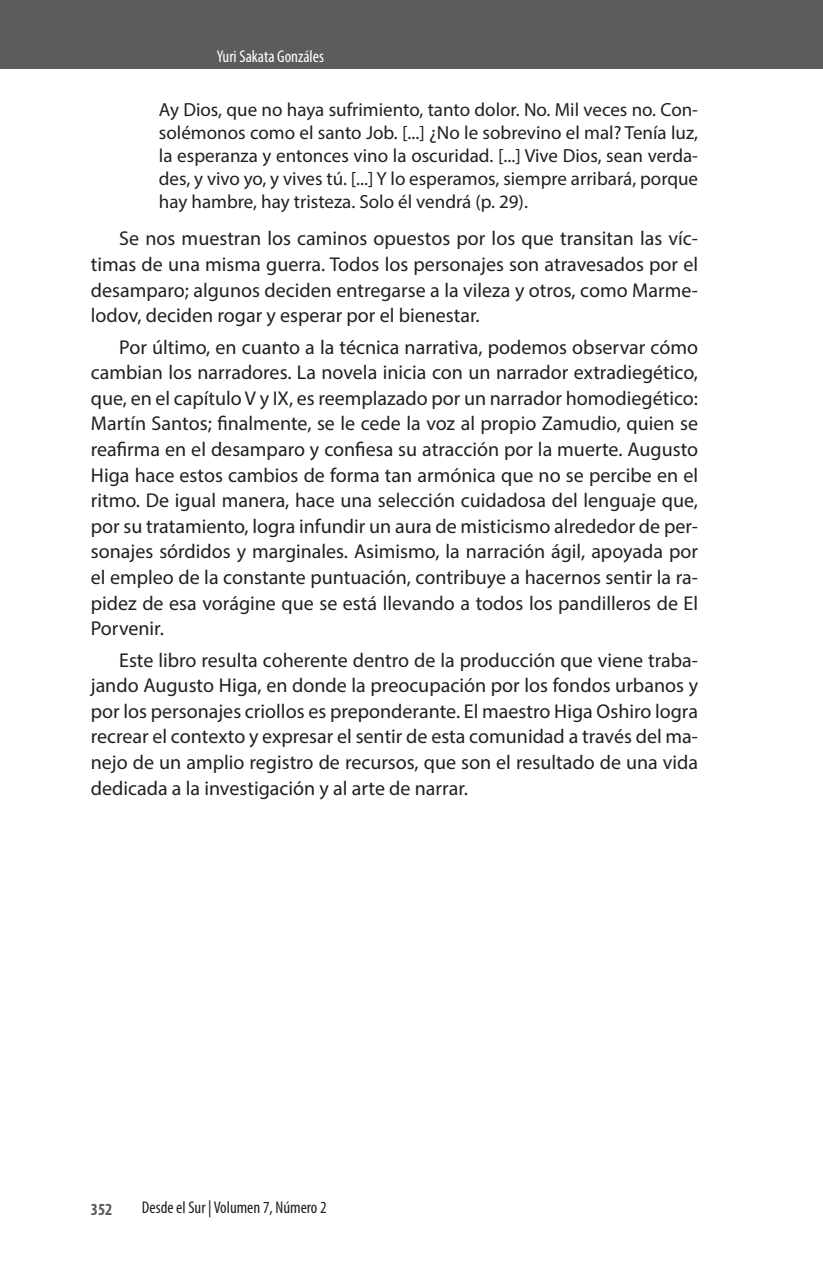
<style>
.page{position:relative;width:823px;height:1265px;background:#fff}
.page>*{position:absolute;margin:0;border:0;box-sizing:border-box;transform-origin:0 0}
.PARRAFOS{font:20px/25.6px "Myriad Pro";color:#231f20;text-align:justify}
.SUMILLA_PARRAFO{font:19px/23px "Myriad Pro";color:#231f20;text-align:justify}
.t1{font:condensed 17px "Myriad Pro";color:#231f20}
.PARRAFOS-2{font:condensed 17px "Myriad Pro";color:#fff}
.t2{font:700 condensed 17px "Myriad Pro";color:#5c5c5f}
</style>
<div class="page">
<div style="left:0;top:0;width:822px;height:68px;background:#5c5c5f"></div>
<p class="PARRAFOS-2" style="left:217px;top:46px;width:109px">Yuri Sakata Gonzáles</p>
<p class="SUMILLA_PARRAFO" style="left:159px;top:98px;width:540px">Ay Dios, que no haya sufrimiento, tanto dolor. No. Mil veces no. Con&shy;solémonos como el santo Job. [...] ¿No le sobrevino el mal? Tenía luz, la esperanza y entonces vino la oscuridad. [...] Vive Dios, sean verda&shy;des, y vivo yo, y vives tú. [...] Y lo esperamos, siempre arribará, porque hay hambre, hay tristeza. Solo él vendrá (p. 29).</p>
<p class="PARRAFOS" style="left:91px;top:225px;width:608px;text-indent:28px">Se nos muestran los caminos opuestos por los que transitan las víc&shy;timas de una misma guerra. Todos los personajes son atravesados por el desamparo; algunos deciden entregarse a la vileza y otros, como Marme&shy;lodov, deciden rogar y esperar por el bienestar.</p>
<p class="PARRAFOS" style="left:91px;top:333px;width:608px;text-indent:28px">Por último, en cuanto a la técnica narrativa, podemos observar cómo cambian los narradores. La novela inicia con un narrador extradiegético, que, en el capítulo V y IX, es reemplazado por un narrador homodiegético:<br>Martín Santos; finalmente, se le cede la voz al propio Zamudio, quien se reafirma en el desamparo y confiesa su atracción por la muerte. Augusto Higa hace estos cambios de forma tan armónica que no se percibe en el ritmo. De igual manera, hace una selección cuidadosa del lenguaje que, por su tratamiento, logra infundir un aura de misticismo alrededor de per&shy;sonajes sórdidos y marginales. Asimismo, la narración ágil, apoyada por el empleo de la constante puntuación, contribuye a hacernos sentir la ra&shy;pidez de esa vorágine que se está llevando a todos los pandilleros de El Porvenir.</p>
<p class="PARRAFOS" style="left:91px;top:646px;width:608px;text-indent:28px">Este libro resulta coherente dentro de la producción que viene traba&shy;jando Augusto Higa, en donde la preocupación por los fondos urbanos y por los personajes criollos es preponderante. El maestro Higa Oshiro logra recrear el contexto y expresar el sentir de esta comunidad a través del ma&shy;nejo de un amplio registro de recursos, que son el resultado de una vida dedicada a la investigación y al arte de narrar.</p>
<p class="t2" style="left:91px;top:1198px;width:23px">352</p>
<p class="t1" style="left:142px;top:1196px;width:186px">Desde el Sur | Volumen 7, Número 2</p>
</div>
